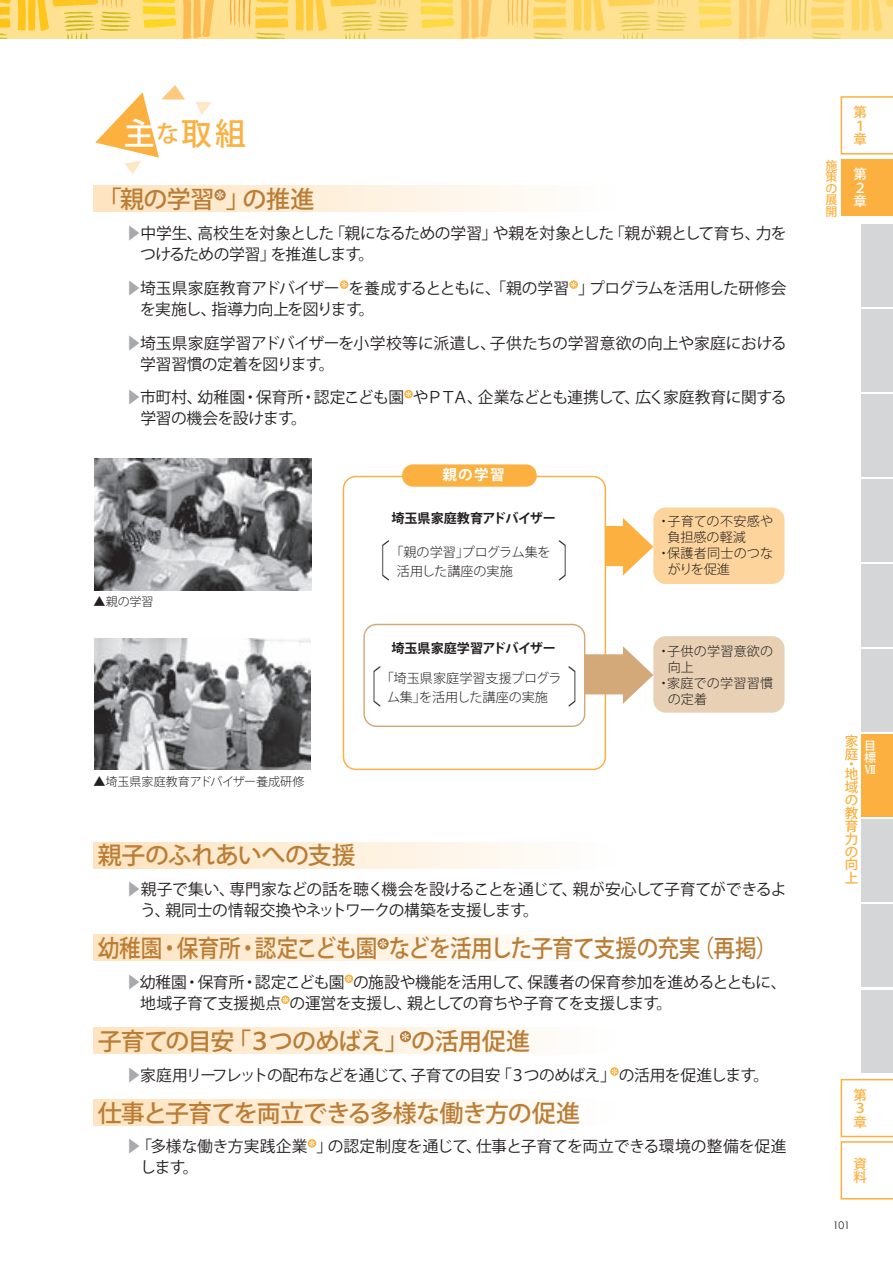
<style>
.page{position:relative;width:893px;height:1263px;background:#fff}
.page>*{position:absolute;margin:0;border:0;box-sizing:border-box;transform-origin:0 0}
.t1{font:200 43.65px "Koz Go Pro";color:#231f20;scale:.6 1}
.t2{font:500 30.9px "Koz Go Pro";color:#fbb03f}
.t3{font:500 24px "Koz Go Pro";letter-spacing:-.03em;color:#bb7d35}
.t4{font:500 24px "Koz Go Pro";letter-spacing:-.03em;color:#bb7d35;scale:.9 1}
.t5{font:15.75px/21px "Koz Go Pro";letter-spacing:-.025em;color:#231f20}
.t6{font:15.75px "Koz Go Pro";letter-spacing:-.045em;color:#231f20}
.t7{font:700 14.55px "Koz Go Pro";color:#fff}
.t8{font:500 13.5px/12.9px "Koz Go Pro";color:#fbb03f}
.t9{font:500 13.5px/13.5px "Koz Go Pro";color:#fff}
.t10{font:300 13.05px/18.9px "Koz Go Pro";color:#231f20}
.t11{font:700 13.05px "Koz Go Pro";letter-spacing:-.01em;color:#231f20}
.t12{font:300 13.05px "Koz Go Pro";letter-spacing:.025em;color:#231f20}
.t13{font:300 13.05px "Koz Go Pro";letter-spacing:.02em;color:#231f20}
.t14{font:300 12px "Koz Go Pro";letter-spacing:-.01em;color:#231f20}
.t15{font:500 12px/11.6px "Koz Go Pro";color:#fbb03f;text-align:justify}
.t16{font:500 12px/12px "Koz Go Pro";color:#fff}
.t17{font:700 12px "Koz Min Pro";color:#fff}
.t18{font:10.5px "Century Gothic";color:#231f20}
.s1{color:#fff}
.s2{font-size:23.25px}
.s3{color:#a8a9ad}
</style>
<div class="page">
<div style="left:0;top:0;width:893px;height:38px;background:#ffe192"></div>
<svg style="left:142px;top:0;width:34px;height:28px"></svg>
<svg style="left:17px;top:0;width:114px;height:39px"></svg>
<svg style="left:183px;top:0;width:32px;height:39px"></svg>
<svg style="left:230px;top:0;width:59px;height:39px"></svg>
<svg style="left:420px;top:0;width:34px;height:28px"></svg>
<svg style="left:295px;top:0;width:114px;height:39px"></svg>
<svg style="left:461px;top:0;width:32px;height:39px"></svg>
<svg style="left:508px;top:0;width:59px;height:39px"></svg>
<svg style="left:698px;top:0;width:34px;height:28px"></svg>
<svg style="left:573px;top:0;width:114px;height:39px"></svg>
<svg style="left:738px;top:0;width:32px;height:39px"></svg>
<svg style="left:786px;top:0;width:59px;height:39px"></svg>
<div style="left:841px;top:159px;width:52px;height:57px;background:#fbb03f"></div>
<svg style="left:841px;top:96px;width:52px;height:59px"></svg>
<svg style="left:841px;top:1079px;width:52px;height:120px"></svg>
<div style="left:861px;top:309px;width:32px;height:83px;background:#d5d6d8"></div>
<div style="left:861px;top:394px;width:32px;height:83px;background:#d5d6d8"></div>
<div style="left:861px;top:479px;width:32px;height:83px;background:#d5d6d8"></div>
<div style="left:861px;top:564px;width:32px;height:83px;background:#d5d6d8"></div>
<div style="left:861px;top:649px;width:32px;height:83px;background:#d5d6d8"></div>
<div style="left:861px;top:734px;width:32px;height:83px;background:#fbb03f"></div>
<div style="left:861px;top:819px;width:32px;height:83px;background:#d5d6d8"></div>
<div style="left:861px;top:904px;width:32px;height:83px;background:#d5d6d8"></div>
<div style="left:861px;top:989px;width:32px;height:83px;background:#d5d6d8"></div>
<div style="left:861px;top:224px;width:32px;height:83px;background:#d5d6d8"></div>
<div style="left:94px;top:186px;width:691px;height:26px;background:linear-gradient(to right,#fee5c3,#fff)"></div>
<svg style="left:214px;top:189px;width:12px;height:11px"></svg>
<svg style="left:217px;top:191px;width:6px;height:8px"></svg>
<svg style="left:340px;top:280px;width:8px;height:9px"></svg>
<svg style="left:341px;top:282px;width:6px;height:6px"></svg>
<svg style="left:569px;top:280px;width:9px;height:9px"></svg>
<svg style="left:571px;top:282px;width:5px;height:6px"></svg>
<svg style="left:404px;top:390px;width:9px;height:8px"></svg>
<svg style="left:406px;top:391px;width:5px;height:6px"></svg>
<div style="left:94px;top:842px;width:691px;height:26px;background:linear-gradient(to right,#fee5c3,#fff)"></div>
<div style="left:94px;top:934px;width:691px;height:27px;background:linear-gradient(to right,#fee5c3,#fff)"></div>
<svg style="left:378px;top:938px;width:11px;height:11px"></svg>
<svg style="left:380px;top:940px;width:6px;height:8px"></svg>
<svg style="left:345px;top:974px;width:8px;height:9px"></svg>
<svg style="left:346px;top:976px;width:5px;height:6px"></svg>
<svg style="left:281px;top:995px;width:9px;height:9px"></svg>
<svg style="left:283px;top:997px;width:5px;height:6px"></svg>
<div style="left:94px;top:1027px;width:691px;height:27px;background:linear-gradient(to right,#fee5c3,#fff)"></div>
<div style="left:400px;top:1031px;width:11px;height:11px;background:#bb7d35;border-radius:50%"></div>
<svg style="left:402px;top:1033px;width:7px;height:7px"></svg>
<svg style="left:610px;top:1067px;width:9px;height:9px"></svg>
<svg style="left:612px;top:1068px;width:5px;height:6px"></svg>
<div style="left:94px;top:1099px;width:691px;height:27px;background:linear-gradient(to right,#fee5c3,#fff)"></div>
<svg style="left:308px;top:1139px;width:8px;height:8px"></svg>
<svg style="left:309px;top:1140px;width:6px;height:6px"></svg>
<svg style="left:196px;top:102px;width:16px;height:13px"></svg>
<svg style="left:95px;top:85px;width:90px;height:89px"></svg>
<svg style="left:606px;top:518px;width:47px;height:57px"></svg>
<div style="left:343px;top:476px;width:263px;height:294px;border:1px solid #fbb03f;border-radius:12px"></div>
<div style="left:653px;top:507px;width:131px;height:77px;background:#fdd49b;border-radius:12px"></div>
<div style="left:653px;top:636px;width:131px;height:77px;background:#e7d0b4;border-radius:12px"></div>
<div style="left:402px;top:464px;width:135px;height:23px;background:#fbb03f;border-radius:11px"></div>
<svg style="left:585px;top:646px;width:68px;height:58px"></svg>
<div style="left:363px;top:624px;width:222px;height:103px;border:1px solid #d3a979;border-radius:12px"></div>
<img style="left:94px;top:638px;width:216px;height:132px">
<img style="left:94px;top:459px;width:217px;height:132px">
<svg style="left:0;top:0;width:11px;height:39px"></svg>
<svg style="left:851px;top:0;width:42px;height:31px"></svg>
<h2 class="t2" style="left:124px;top:114px;width:124px"><span class="s1">主</span><span class="s2">な</span>取組</h2>
<h3 class="t3" style="left:98px;top:184px;width:218px">「親の学習」の推進</h3>
<p class="t5" style="left:140px;top:223px;width:648px;text-indent:-15px"><span class="s3">▶</span> 中学生、高校生を対象とした「親になるための学習」や親を対象とした「親が親として育ち、力をつけるための学習」を推進します。</p>
<p class="t5" style="left:140px;top:278px;width:648px;text-indent:-15px"><span class="s3">▶</span>埼玉県家庭教育アドバイザーを養成するとともに、「親の学習」プログラムを活用した研修会を実施し、指導力向上を図ります。</p>
<p class="t5" style="left:140px;top:333px;width:648px;text-indent:-15px"><span class="s3">▶</span>埼玉県家庭学習アドバイザーを小学校等に派遣し、子供たちの学習意欲の向上や家庭における学習習慣の定着を図ります。</p>
<p class="t5" style="left:140px;top:387px;width:648px;text-indent:-15px"><span class="s3">▶</span>市町村、幼稚園・保育所・認定こども園やＰＴＡ、企業などとも連携して、広く家庭教育に関する学習の機会を設けます。</p>
<p class="t14" style="left:94px;top:593px;width:62px">▲親の学習</p>
<p class="t14" style="left:94px;top:773px;width:213px">▲埼玉県家庭教育アドバイザー養成研修</p>
<p class="t7" style="left:442px;top:466px;width:64px">親の学習</p>
<p class="t11" style="left:391px;top:510px;width:166px">埼玉県家庭教育アドバイザー</p>
<p class="t10" style="left:397px;top:543px;width:155px;text-indent:-6px">「親の学習」プログラム集を活用した講座の実施</p>
<h1 class="t1" style="left:364px;top:532px;width:369px">〔 　　　　　　〕</h1>
<p class="t11" style="left:391px;top:639px;width:166px">埼玉県家庭学習アドバイザー</p>
<p class="t10" style="left:381px;top:669px;width:182px;text-align:center">「埼玉県家庭学習支援プログラム集」を活用した講座の実施</p>
<p class="t12" style="left:657px;top:513px;width:118px">・子育ての不安感や</p>
<p class="t10" style="left:667px;top:528px;width:80px">負担感の軽減</p>
<p class="t10" style="left:657px;top:544px;width:118px">・保護者同士のつな</p>
<p class="t10" style="left:668px;top:560px;width:64px">がりを促進</p>
<p class="t10" style="left:657px;top:642px;width:118px">・子供の学習意欲の</p>
<p class="t10" style="left:668px;top:658px;width:28px">向上</p>
<p class="t13" style="left:657px;top:675px;width:118px">・家庭での学習習慣</p>
<p class="t10" style="left:668px;top:690px;width:41px">の定着</p>
<h3 class="t3" style="left:98px;top:840px;width:259px">親子のふれあいへの支援</h3>
<p class="t5" style="left:140px;top:879px;width:648px;text-indent:-15px"><span class="s3">▶</span>親子で集い、専門家などの話を聴く機会を設けることを通じて、親が安心して子育てができるよう、親同士の情報交換やネットワークの構築を支援します。</p>
<h3 class="t4" style="left:98px;top:933px;width:757px">幼稚園・保育所・認定こども園などを活用した子育て支援の充実（再掲）</h3>
<p class="t5" style="left:140px;top:972px;width:648px;text-indent:-15px"><span class="s3">▶</span>幼稚園・保育所・認定こども園の施設や機能を活用して、保護者の保育参加を進めるとともに、地域子育て支援拠点の運営を支援し、親としての育ちや子育てを支援します。</p>
<h3 class="t3" style="left:98px;top:1025px;width:434px">子育ての目安「３つのめばえ」の活用促進</h3>
<p class="t6" style="left:125px;top:1065px;width:645px"><span class="s3">▶</span>家庭用リーフレットの配布などを通じて、子育ての目安「３つのめばえ」の活用を促進します。</p>
<h3 class="t3" style="left:98px;top:1097px;width:484px">仕事と子育てを両立できる多様な働き方の促進</h3>
<p class="t5" style="left:140px;top:1136px;width:648px;text-indent:-15px"><span class="s3">▶</span>「多様な働き方実践企業」の認定制度を通じて、仕事と子育てを両立できる環境の整備を促進します。</p>
<p class="t15" style="left:826px;top:160px;width:13px">施策の展開</p>
<p class="t8" style="left:853px;top:106px;width:15px;line-height:13.5px">第<br>１章</p>
<p class="t9" style="left:854px;top:168px;width:15px">第<br>２章</p>
<p class="t8" style="left:845px;top:735px;width:15px">家庭</p>
<p class="t8" style="left:845px;top:760px;width:15px;line-height:9.8px">・地</p>
<p class="t8" style="left:845px;top:781px;width:15px;text-align:justify">域の教育力の向上</p>
<p class="t16" style="left:864px;top:740px;width:13px">目標</p>
<p class="t17" style="left:864px;top:761px;width:13px">Ⅶ</p>
<p class="t8" style="left:853px;top:1089px;width:15px;line-height:13.5px">第<br>３章</p>
<p class="t8" style="left:853px;top:1158px;width:15px;line-height:13.5px">資料</p>
<p class="t18" style="left:833px;top:1218px;width:19px">101</p>
</div>
